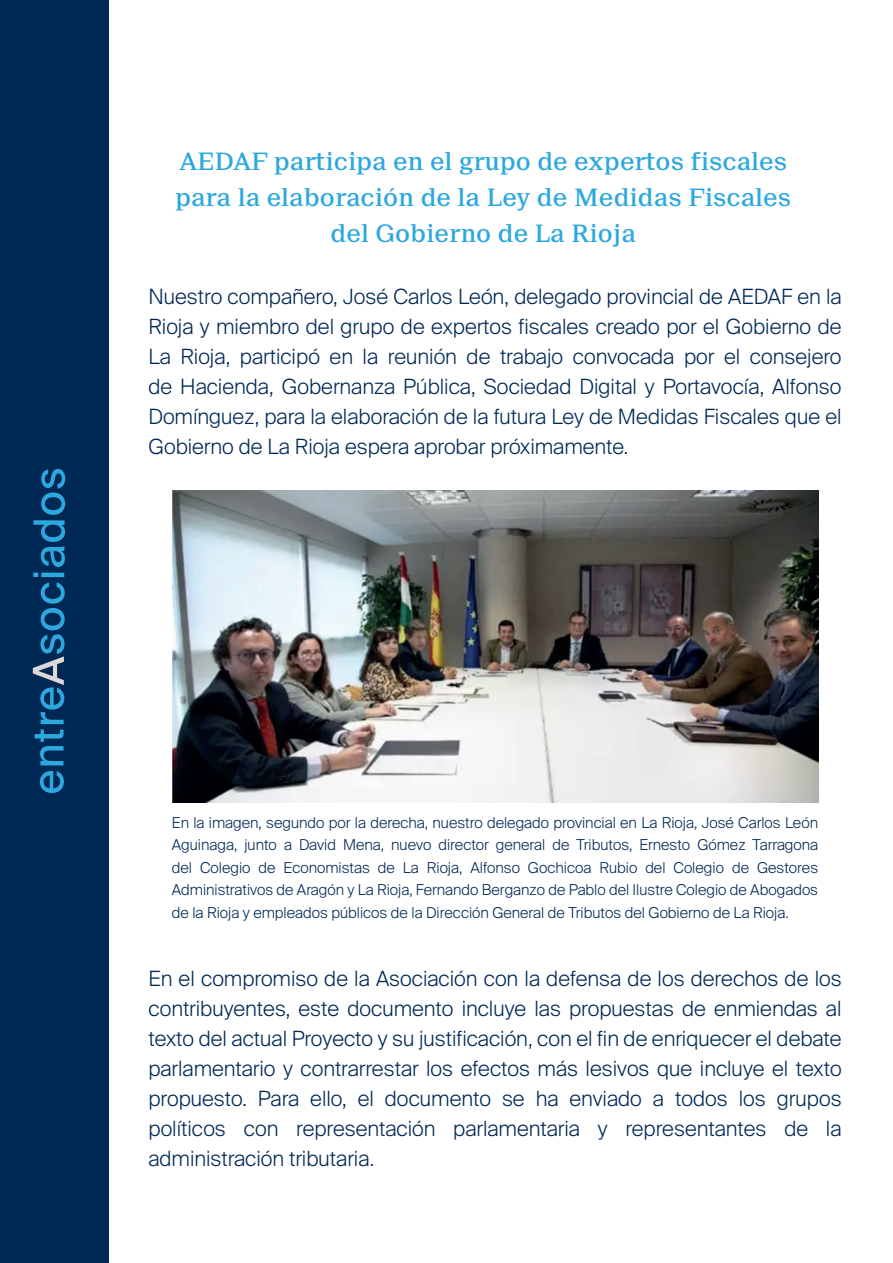
<style>
.page{position:relative;width:893px;height:1263px;background:#fff}
.page>*{position:absolute;margin:0;border:0;box-sizing:border-box;transform-origin:0 0}
.t1{font:500 24px/36px "Suisse Neue";color:#2ca8df;text-align:center}
.t2{font:300 21px/30px "Suisse Intl";color:#002855;text-align:justify}
.t3{font:300 15px/22.5px "Suisse Intl";color:#002855;text-align:justify}
</style>
<div class="page">
<div style="left:0;top:0;width:109px;height:1263px;background:#002855"></div>
<svg style="left:33px;top:469px;width:32px;height:324px"></svg>
<img style="left:172px;top:490px;width:646px;height:312px">
<p class="t1" style="left:176px;top:144px;width:617px">AEDAF participa en el grupo de expertos fiscales para la elaboración de la Ley de Medidas Fiscales del Gobierno de La Rioja</p>
<p class="t2" style="left:148px;top:281px;width:695px">Nuestro compañero, José Carlos León, delegado provincial de AEDAF en la Rioja y miembro del grupo de expertos fiscales creado por el Gobierno de La Rioja, participó en la reunión de trabajo convocada por el consejero de Hacienda, Gobernanza Pública, Sociedad Digital y Portavocía, Alfonso Domínguez, para la elaboración de la futura Ley de Medidas Fiscales que el Gobierno de La Rioja espera aprobar próximamente.</p>
<p class="t3" style="left:172px;top:811px;width:648px">En la imagen, segundo por la derecha, nuestro delegado provincial en La Rioja, José Carlos León Aguinaga, junto a David Mena, nuevo director general de Tributos, Ernesto Gómez Tarragona del Colegio de Economistas de La Rioja, Alfonso Gochicoa Rubio del Colegio de Gestores Administrativos de Aragón y La Rioja, Fernando Berganzo de Pablo del Ilustre Colegio de Abogados de la Rioja y empleados públicos de la Dirección General de Tributos del Gobierno de La Rioja.</p>
<p class="t2" style="left:148px;top:964px;width:695px">En el compromiso de la Asociación con la defensa de los derechos de los contribuyentes, este documento incluye las propuestas de enmiendas al texto del actual Proyecto y su justificación, con el fin de enriquecer el debate parlamentario y contrarrestar los efectos más lesivos que incluye el texto propuesto. Para ello, el documento se ha enviado a todos los grupos políticos con representación parlamentaria y representantes de la administración tributaria.</p>
</div>
